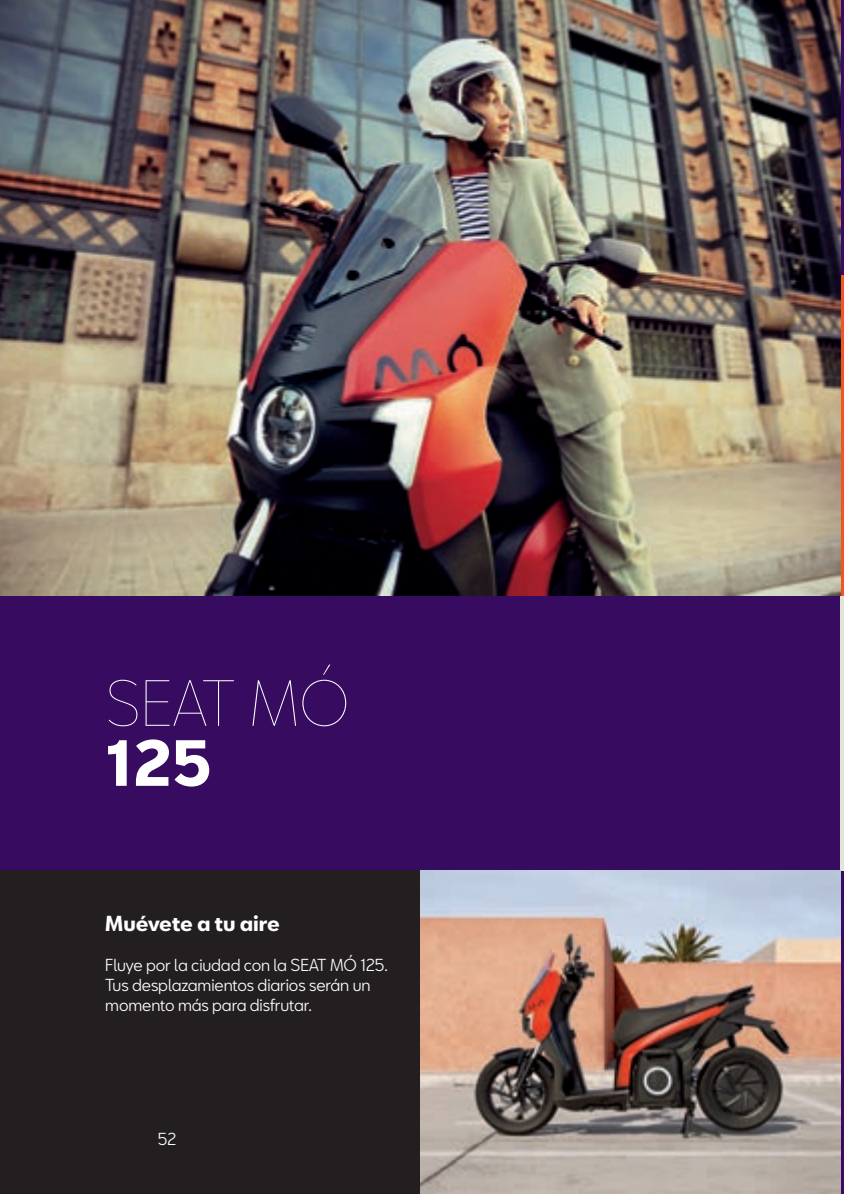
<style>
.page{position:relative;width:844px;height:1194px;background:#fff}
.page>*{position:absolute;margin:0;border:0;box-sizing:border-box;transform-origin:0 0}
.t1{font:200 60px "SEATBCN";color:#fff}
.t2{font:700 60px "SEATBCN";color:#fff}
.t3{font:700 20px "SEATBCN";letter-spacing:-.01em;color:#fff}
.t4{font:16px/20px "SEATBCN";letter-spacing:-.005em;color:#fff}
</style>
<div class="page">
<div style="left:0;top:0;width:843px;height:1194px;background:#370c60"></div>
<svg style="left:840px;top:596px;width:3px;height:274px"></svg>
<div style="left:0;top:870px;width:420px;height:324px;background:#231f20"></div>
<svg style="left:839px;top:275px;width:4px;height:321px"></svg>
<img style="left:0;top:0;width:839px;height:596px">
<img style="left:420px;top:870px;width:419px;height:324px">
<svg style="left:838px;top:1190px;width:6px;height:4px"></svg>
<h1 class="t1" style="left:105px;top:651px;width:245px">SEAT MÓ</h1>
<h1 class="t2" style="left:105px;top:730px;width:108px">125</h1>
<p class="t3" style="left:105px;top:913px;width:176px">Muévete a tu aire</p>
<p class="t4" style="left:105px;top:955px;width:284px">Fluye por la ciudad con la SEAT MÓ 125.<br>Tus desplazamientos diarios serán un momento más para disfrutar.</p>
<p class="t4" style="left:158px;top:1129px;width:20px">52</p>
</div>
